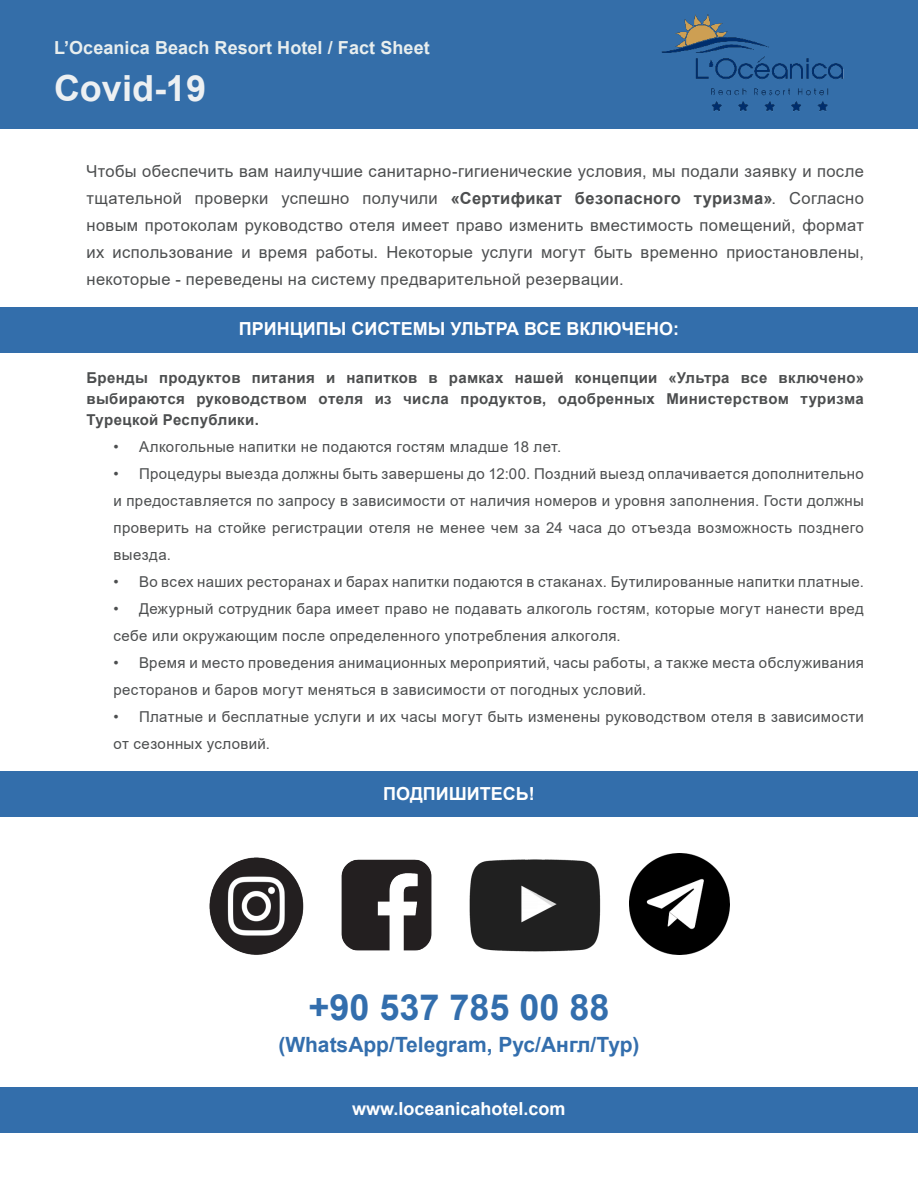
<style>
.page{position:relative;width:918px;height:1188px;background:#fff}
.page>*{position:absolute;margin:0;border:0;box-sizing:border-box;transform-origin:0 0}
.t1{font:700 36px "Arial";color:#336ead}
.t2{font:700 36px "Arial";color:#edf0f2}
.t3{font:700 21px "Arial";color:#336ead}
.t4{font:700 18px "Arial";color:#fff}
.t5{font:700 18px "Arial";letter-spacing:.005em;color:#e8eeee}
.t6{font:16.5px/27px "Arial";letter-spacing:.02em;color:#4c4e4f;text-align:justify}
.t7{font:15px/27px "Arial";letter-spacing:.025em;color:#4c4e4f}
.t8{font:700 15px/21px "Arial";letter-spacing:.02em;color:#4c4e4f;text-align:justify}
.s1{font-weight:700}
</style>
<div class="page">
<div style="left:0;top:0;width:918px;height:128px;background:#346ea9"></div>
<div style="left:0;top:307px;width:918px;height:46px;background:#336eab"></div>
<div style="left:0;top:771px;width:918px;height:46px;background:#336eab"></div>
<img style="left:209px;top:857px;width:95px;height:98px">
<img style="left:341px;top:859px;width:91px;height:92px">
<img style="left:469px;top:859px;width:132px;height:93px">
<img style="left:630px;top:854px;width:100px;height:101px">
<div style="left:0;top:1087px;width:918px;height:46px;background:#336eab"></div>
<img style="left:661px;top:14px;width:183px;height:98px">
<p class="t5" style="left:54px;top:35px;width:377px">L’Oceanica Beach Resort Hotel / Fact Sheet</p>
<p class="t2" style="left:54px;top:63px;width:154px">Covid-19</p>
<p class="t6" style="left:87px;top:158px;width:779px">Чтобы обеспечить вам наилучшие санитарно-гигиенические условия, мы подали заявку и после тщательной проверки успешно получили <span class="s1">«Сертификат безопасного туризма»</span>. Согласно новым протоколам руководство отеля имеет право изменить вместимость помещений, формат их использование и время работы. Некоторые услуги могут быть временно приостановлены, некоторые - переведены на систему предварительной резервации.</p>
<p class="t4" style="left:239px;top:316px;width:442px">ПРИНЦИПЫ СИСТЕМЫ УЛЬТРА ВСЕ ВКЛЮЧЕНО:</p>
<p class="t8" style="left:87px;top:367px;width:779px">Бренды продуктов питания и напитков в рамках нашей концепции «Ультра все включено» выбираются руководством отеля из числа продуктов, одобренных Министерством туризма Турецкой Республики.</p>
<p class="t7" style="left:114px;top:433px;width:449px">• Алкогольные напитки не подаются гостям младше 18 лет.</p>
<p class="t7" style="left:114px;top:460px;width:752px;text-align:justify">• Процедуры выезда должны быть завершены до 12:00. Поздний выезд оплачивается дополнительно и предоставляется по запросу в зависимости от наличия номеров и уровня заполнения. Гости должны проверить на стойке регистрации отеля не менее чем за 24 часа до отъезда возможность позднего выезда.</p>
<p class="t7" style="left:114px;top:568px;width:752px">• Во всех наших ресторанах и барах напитки подаются в стаканах. Бутилированные напитки платные.</p>
<p class="t7" style="left:114px;top:595px;width:752px">• Дежурный сотрудник бара имеет право не подавать алкоголь гостям, которые могут нанести вред себе или окружающим после определенного употребления алкоголя.</p>
<p class="t7" style="left:114px;top:649px;width:752px">• Время и место проведения анимационных мероприятий, часы работы, а также места обслуживания ресторанов и баров могут меняться в зависимости от погодных условий.</p>
<p class="t7" style="left:114px;top:703px;width:752px">• Платные и бесплатные услуги и их часы могут быть изменены руководством отеля в зависимости от сезонных условий.</p>
<p class="t4" style="left:383px;top:781px;width:153px">ПОДПИШИТЕСЬ!</p>
<p class="t1" style="left:308px;top:982px;width:303px">+90 537 785 00 88</p>
<p class="t3" style="left:278px;top:1030px;width:363px">(WhatsApp/Telegram, Рус/Англ/Тур)</p>
<p class="t4" style="left:352px;top:1096px;width:215px">www.loceanicahotel.com</p>
</div>
